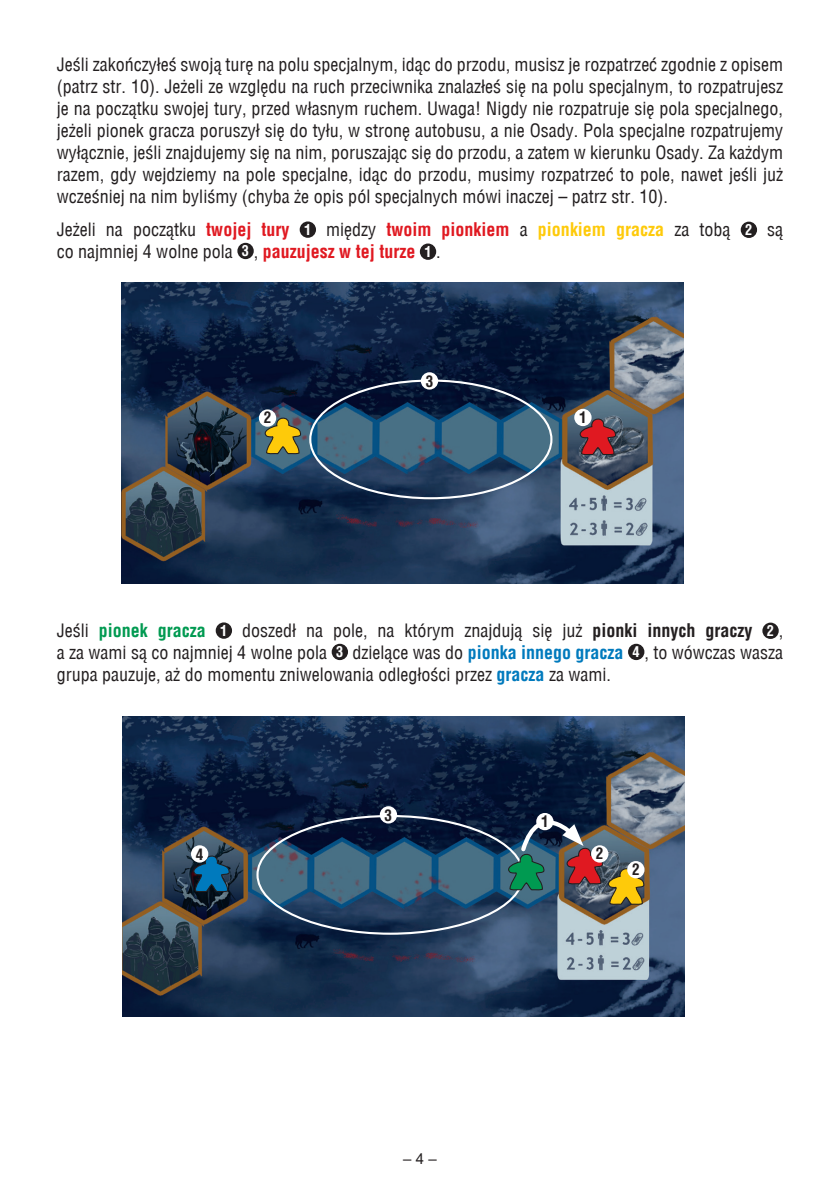
<style>
.page{position:relative;width:840px;height:1191px;background:#fff}
.page>*{position:absolute;margin:0;border:0;box-sizing:border-box;transform-origin:0 0}
.t1{font:18px/22px "Switzerland Condensed";color:#231f20;text-align:justify}
.t2{font:700 15.2px "Switzerland Condensed";color:#231f20}
.t3{font:15px "Arial";color:#231f20}
.s1{font-weight:700;color:#e01921}
.s2{font-weight:700;font-size:14.4px;color:#fff}
.s3{font-weight:700;color:#feca0a}
.s4{font-weight:700;color:#009a51}
.s5{font-weight:700}
.s6{font-weight:700;color:#007abd}
</style>
<div class="page">
<img style="left:121px;top:283px;width:561px;height:300px">
<div style="left:299px;top:221px;width:17px;height:17px;background:#231f20;border-radius:50%"></div>
<div style="left:740px;top:222px;width:16px;height:16px;background:#231f20;border-radius:50%"></div>
<div style="left:237px;top:243px;width:16px;height:16px;background:#231f20;border-radius:50%"></div>
<div style="left:419px;top:243px;width:17px;height:17px;background:#231f20;border-radius:50%"></div>
<div style="left:215px;top:622px;width:17px;height:17px;background:#231f20;border-radius:50%"></div>
<div style="left:762px;top:622px;width:16px;height:17px;background:#231f20;border-radius:50%"></div>
<div style="left:331px;top:644px;width:17px;height:16px;background:#231f20;border-radius:50%"></div>
<div style="left:627px;top:644px;width:17px;height:16px;background:#231f20;border-radius:50%"></div>
<img style="left:122px;top:716px;width:562px;height:300px">
<svg style="left:260px;top:415px;width:41px;height:40px"></svg>
<svg style="left:575px;top:416px;width:41px;height:39px"></svg>
<div style="left:574px;top:409px;width:17px;height:17px;background:#fff;border-radius:50%"></div>
<div style="left:259px;top:409px;width:17px;height:18px;background:#fff;border-radius:50%"></div>
<div style="left:420px;top:372px;width:18px;height:17px;background:#fff;border-radius:50%"></div>
<svg style="left:189px;top:853px;width:41px;height:39px"></svg>
<div style="left:379px;top:806px;width:18px;height:17px;background:#fff;border-radius:50%"></div>
<svg style="left:504px;top:798px;width:140px;height:107px;background:#596161"></svg>
<div style="left:191px;top:845px;width:17px;height:17px;background:#fff;border-radius:50%"></div>
<p class="t1" style="left:57px;top:53px;width:727px">Jeśli zakończyłeś swoją turę na polu specjalnym, idąc do przodu, musisz je rozpatrzeć zgodnie z opisem (patrz str. 10). Jeżeli ze względu na ruch przeciwnika znalazłeś się na polu specjalnym, to rozpatrujesz je na początku swojej tury, przed własnym ruchem. Uwaga! Nigdy nie rozpatruje się pola specjalnego, jeżeli pionek gracza poruszył się do tyłu, w stronę autobusu, a nie Osady. Pola specjalne rozpatrujemy wyłącznie, jeśli znajdujemy się na nim, poruszając się do przodu, a zatem w kierunku Osady. Za każdym razem, gdy wejdziemy na pole specjalne, idąc do przodu, musimy rozpatrzeć to pole, nawet jeśli już wcześniej na nim byliśmy (chyba że opis pól specjalnych mówi inaczej – patrz str. 10).</p>
<p class="t1" style="left:57px;top:219px;width:727px">Jeżeli na początku <span class="s1">twojej tury</span> <span class="s2">1</span> między <span class="s1">twoim pionkiem</span> a <span class="s3">pionkiem gracza</span> za tobą <span class="s2">2</span> są co najmniej 4 wolne pola <span class="s2">3</span> , <span class="s1">pauzujesz w tej turze</span> <span class="s2">1</span> .</p>
<p class="t2" style="left:425px;top:372px;width:9px">3</p>
<p class="t2" style="left:263px;top:409px;width:9px">2</p>
<p class="t2" style="left:578px;top:408px;width:9px">1</p>
<p class="t1" style="left:57px;top:619px;width:727px">Jeśli <span class="s4">pionek gracza</span> <span class="s2">1</span> doszedł na pole, na którym znajdują się już <span class="s5">pionki innych graczy</span> <span class="s2">2</span> , a za wami są co najmniej 4 wolne pola <span class="s2">3</span> dzielące was do <span class="s6">pionka innego gracza</span> <span class="s2">4</span> , to wówczas wasza grupa pauzuje, aż do momentu zniwelowania odległości przez <span class="s6">gracza</span> za wami.</p>
<p class="t2" style="left:196px;top:845px;width:9px">4</p>
<p class="t2" style="left:384px;top:806px;width:9px">3</p>
<p class="t2" style="left:540px;top:812px;width:9px">1</p>
<p class="t2" style="left:595px;top:844px;width:9px">2</p>
<p class="t2" style="left:631px;top:860px;width:9px">2</p>
<p class="t3" style="left:403px;top:1148px;width:35px">– 4 –</p>
</div>
